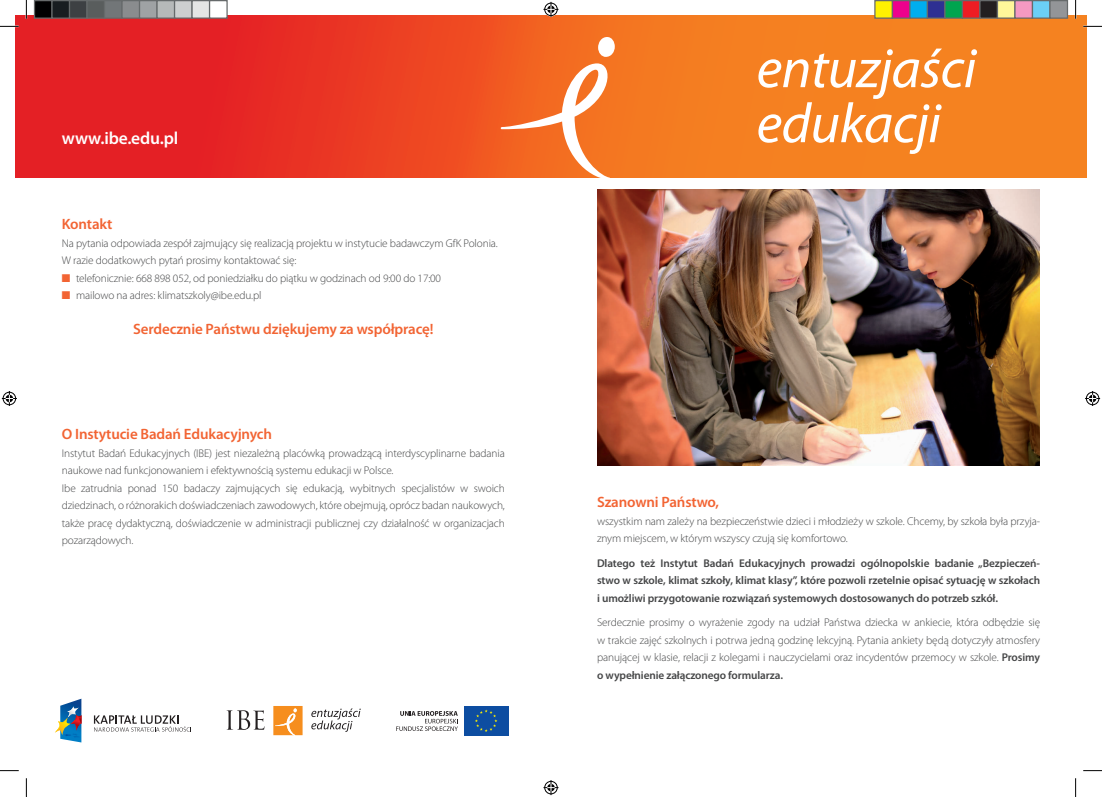
<style>
.page{position:relative;width:1102px;height:797px;background:#fff}
.page>*{position:absolute;margin:0;border:0;box-sizing:border-box;transform-origin:0 0}
.t1{font:italic 56.25px/55px "Myriad Pro";letter-spacing:-.01em;color:#fff}
.t2{font:600 17.5px "Myriad Pro";letter-spacing:-.01em;color:#fff}
.t3{font:600 15px "Myriad Pro";letter-spacing:-.01em;color:#f26433}
.t4{font:300 11.25px/17.5px "Myriad Pro";letter-spacing:-.01em;color:#454647}
.t5{font:600 11.25px/17.5px "Myriad Pro";letter-spacing:-.01em;color:#454647;text-align:justify}
.s1{color:#f26433}
.s2{font-weight:600}
</style>
<div class="page">
<svg style="left:94px;top:715px;width:97px;height:16px"></svg>
<svg style="left:55px;top:699px;width:26px;height:43px"></svg>
<svg style="left:396px;top:711px;width:62px;height:20px"></svg>
<div style="left:464px;top:706px;width:44px;height:29px;background:#0d4da1"></div>
<svg style="left:475px;top:709px;width:22px;height:23px"></svg>
<svg style="left:273px;top:706px;width:29px;height:29px"></svg>
<svg style="left:227px;top:710px;width:37px;height:20px"></svg>
<svg style="left:311px;top:708px;width:50px;height:24px"></svg>
<img style="left:597px;top:189px;width:442px;height:277px">
<svg style="left:16px;top:16px;width:1070px;height:162px;background:#ee5722"></svg>
<svg style="left:500px;top:37px;width:115px;height:141px;background:#f48043"></svg>
<svg style="left:0;top:26px;width:19px;height:1px"></svg>
<svg style="left:1083px;top:26px;width:19px;height:1px"></svg>
<svg style="left:0;top:770px;width:19px;height:1px"></svg>
<svg style="left:1083px;top:770px;width:19px;height:1px"></svg>
<svg style="left:26px;top:0;width:1px;height:19px"></svg>
<svg style="left:26px;top:778px;width:1px;height:19px"></svg>
<svg style="left:1074px;top:0;width:2px;height:19px"></svg>
<svg style="left:1075px;top:778px;width:1px;height:19px"></svg>
<svg style="left:543px;top:2px;width:15px;height:15px"></svg>
<svg style="left:543px;top:780px;width:15px;height:15px"></svg>
<svg style="left:2px;top:391px;width:15px;height:15px"></svg>
<svg style="left:1085px;top:391px;width:15px;height:15px"></svg>
<div style="left:34px;top:1px;width:18px;height:17px;background:#000001"></div>
<div style="left:34px;top:0;width:19px;height:19px;border:1px solid #666a6b"></div>
<div style="left:52px;top:1px;width:17px;height:17px;background:#181d20"></div>
<div style="left:51px;top:0;width:19px;height:19px;border:1px solid #666a6b"></div>
<div style="left:69px;top:1px;width:18px;height:17px;background:#3d4043"></div>
<div style="left:69px;top:0;width:19px;height:19px;border:1px solid #666a6b"></div>
<div style="left:87px;top:1px;width:17px;height:17px;background:#595d5d"></div>
<div style="left:86px;top:0;width:19px;height:19px;border:1px solid #666a6b"></div>
<div style="left:104px;top:1px;width:18px;height:17px;background:#727678"></div>
<div style="left:104px;top:0;width:19px;height:19px;border:1px solid #666a6b"></div>
<div style="left:122px;top:1px;width:17px;height:17px;background:#8a8c8e"></div>
<div style="left:121px;top:0;width:19px;height:19px;border:1px solid #666a6b"></div>
<div style="left:139px;top:1px;width:18px;height:17px;background:#9fa2a4"></div>
<div style="left:139px;top:0;width:19px;height:19px;border:1px solid #666a6b"></div>
<div style="left:157px;top:1px;width:17px;height:17px;background:#b6b9b9"></div>
<div style="left:156px;top:0;width:19px;height:19px;border:1px solid #666a6b"></div>
<div style="left:174px;top:1px;width:18px;height:17px;background:#cdcfcf"></div>
<div style="left:174px;top:0;width:19px;height:19px;border:1px solid #666a6b"></div>
<div style="left:192px;top:1px;width:17px;height:17px;background:#e5e6e5"></div>
<div style="left:191px;top:0;width:19px;height:19px;border:1px solid #666a6b"></div>
<div style="left:209px;top:1px;width:18px;height:17px;background:#fff"></div>
<div style="left:209px;top:0;width:19px;height:19px;border:1px solid #666a6b"></div>
<div style="left:875px;top:1px;width:17px;height:17px;background:#fff101"></div>
<div style="left:874px;top:0;width:19px;height:19px;border:1px solid #666a6b"></div>
<div style="left:892px;top:1px;width:18px;height:17px;background:#ed028c"></div>
<div style="left:891px;top:0;width:19px;height:19px;border:1px solid #666a6b"></div>
<div style="left:910px;top:1px;width:17px;height:17px;background:#00aeef"></div>
<div style="left:909px;top:0;width:19px;height:19px;border:1px solid #666a6b"></div>
<div style="left:927px;top:1px;width:18px;height:17px;background:#2e3092"></div>
<div style="left:926px;top:0;width:19px;height:19px;border:1px solid #666a6b"></div>
<div style="left:945px;top:1px;width:17px;height:17px;background:#00a54f"></div>
<div style="left:944px;top:0;width:19px;height:19px;border:1px solid #666a6b"></div>
<div style="left:962px;top:1px;width:18px;height:17px;background:#ee1d23"></div>
<div style="left:961px;top:0;width:19px;height:19px;border:1px solid #666a6b"></div>
<div style="left:980px;top:1px;width:17px;height:17px;background:#231f20"></div>
<div style="left:979px;top:0;width:19px;height:19px;border:1px solid #666a6b"></div>
<div style="left:997px;top:1px;width:18px;height:17px;background:#fff79a"></div>
<div style="left:996px;top:0;width:19px;height:19px;border:1px solid #666a6b"></div>
<div style="left:1015px;top:1px;width:17px;height:17px;background:#f499c2"></div>
<div style="left:1014px;top:0;width:19px;height:19px;border:1px solid #666a6b"></div>
<div style="left:1032px;top:1px;width:18px;height:17px;background:#6bcff6"></div>
<div style="left:1031px;top:0;width:19px;height:19px;border:1px solid #666a6b"></div>
<div style="left:1050px;top:1px;width:17px;height:17px;background:#939598"></div>
<div style="left:1049px;top:0;width:19px;height:19px;border:1px solid #666a6b"></div>
<h2 class="t2" style="left:62px;top:128px;width:118px">www.ibe.edu.pl</h2>
<h3 class="t3" style="left:62px;top:216px;width:52px">Kontakt</h3>
<p class="t4" style="left:62px;top:234px;width:437px">Na pytania odpowiada zespół zajmujący się realizacją projektu w instytucie badawczym GfK Polonia.<br>W razie dodatkowych pytań prosimy kontaktować się:</p>
<p class="t4" style="left:62px;top:269px;width:381px"><span class="s1">■</span> telefonicznie: 668 898 052, od poniedziałku do piątku w godzinach od 9:00 do 17:00</p>
<p class="t4" style="left:62px;top:287px;width:201px"><span class="s1">■</span> mailowo na adres: klimatszkoly@ibe.edu.pl</p>
<h3 class="t3" style="left:133px;top:321px;width:302px">Serdecznie Państwu dziękujemy za współpracę!</h3>
<h3 class="t3" style="left:62px;top:426px;width:212px">O Instytucie Badań Edukacyjnych</h3>
<p class="t4" style="left:62px;top:444px;width:444px">Instytut Badań Edukacyjnych (IBE) jest niezależną placówką prowadzącą interdyscyplinarne badania naukowe nad funkcjonowaniem i efektywnością systemu edukacji w Polsce.<br>Ibe zatrudnia ponad 150 badaczy zajmujących się edukacją, wybitnych specjalistów w swoich dziedzinach, o różnorakich doświadczeniach zawodowych, które obejmują, oprócz badan naukowych, także pracę dydaktyczną, doświadczenie w administracji publicznej czy działalność w organizacjach pozarządowych.</p>
<h1 class="t1" style="left:756px;top:42px;width:221px">entuzjaści edukacji</h1>
<h3 class="t3" style="left:597px;top:494px;width:123px">Szanowni Państwo,</h3>
<p class="t4" style="left:597px;top:512px;width:444px">wszystkim nam zależy na bezpieczeństwie dzieci i młodzieży w szkole. Chcemy, by szkoła była przyja&shy;znym miejscem, w którym wszyscy czują się komfortowo.</p>
<p class="t5" style="left:597px;top:554px;width:444px">Dlatego też Instytut Badań Edukacyjnych prowadzi ogólnopolskie badanie „Bezpieczeń&shy;stwo w szkole, klimat szkoły, klimat klasy”, które pozwoli rzetelnie opisać sytuację w szkołach i umożliwi przygotowanie rozwiązań systemowych dostosowanych do potrzeb szkół.</p>
<p class="t4" style="left:597px;top:614px;width:444px;text-align:justify">Serdecznie prosimy o wyrażenie zgody na udział Państwa dziecka w ankiecie, która odbędzie się w trakcie zajęć szkolnych i potrwa jedną godzinę lekcyjną. Pytania ankiety będą dotyczyły atmosfery panującej w klasie, relacji z kolegami i nauczycielami oraz incydentów przemocy w szkole. <span class="s2">Prosimy o wypełnienie załączonego formularza.</span></p>
</div>
